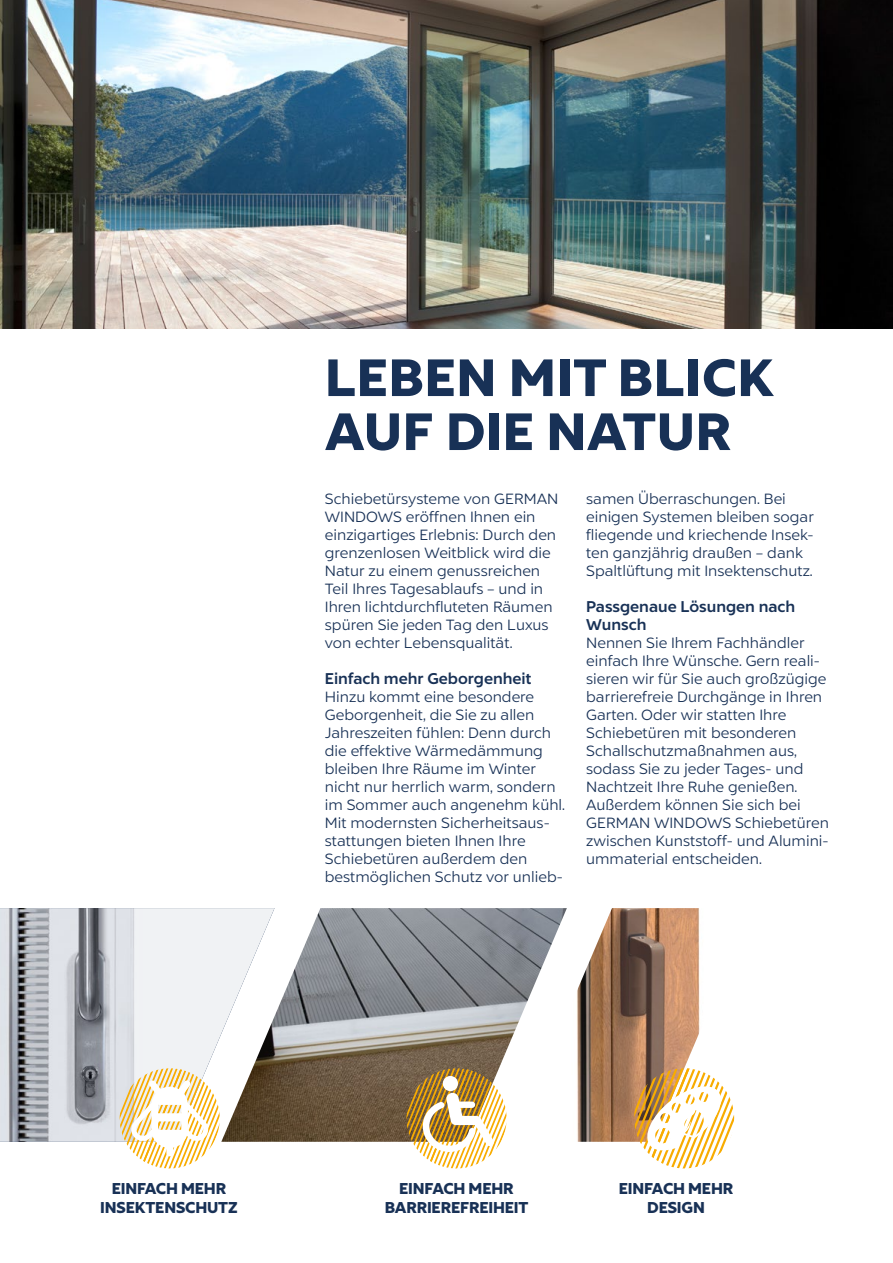
<style>
.page{position:relative;width:893px;height:1263px;background:#fff}
.page>*{position:absolute;margin:0;border:0;box-sizing:border-box;transform-origin:0 0}
.t1{font:900 53.1px/54px "Liszt FY";letter-spacing:.01em;color:#183156}
.t2{font:900 15.9px/19px "Liszt FY";letter-spacing:-.01em;color:#183156;text-align:center}
.t3{font:700 15.75px/18px "Liszt FY";color:#183156}
.t4{font:15px/18px "Liszt FY";color:#183156}
</style>
<div class="page">
<img style="left:0;top:0;width:893px;height:329px">
<img style="left:275px;top:908px;width:238px;height:234px">
<img style="left:513px;top:908px;width:222px;height:234px">
<img style="left:0;top:908px;width:275px;height:234px">
<svg style="left:406px;top:1068px;width:101px;height:100px"></svg>
<svg style="left:120px;top:1068px;width:100px;height:100px"></svg>
<svg style="left:634px;top:1068px;width:100px;height:100px"></svg>
<h1 class="t1" style="left:325px;top:352px;width:451px">LEBEN MIT BLICK<br>AUF DIE NATUR</h1>
<p class="t4" style="left:325px;top:490px;width:235px">Schiebetürsysteme von GERMAN<br>WINDOWS eröffnen Ihnen ein einzigartiges Erlebnis: Durch den grenzenlosen Weitblick wird die<br>Natur zu einem genussreichen<br>Teil Ihres Tagesablaufs – und in<br>Ihren lichtdurchfluteten Räumen spüren Sie jeden Tag den Luxus von echter Lebensqualität.</p>
<p class="t3" style="left:325px;top:670px;width:208px">Einfach mehr Geborgenheit</p>
<p class="t4" style="left:325px;top:688px;width:242px">Hinzu kommt eine besondere<br>Geborgenheit, die Sie zu allen<br>Jahreszeiten fühlen: Denn durch die effektive Wärmedämmung bleiben Ihre Räume im Winter nicht nur herrlich warm, sondern im Sommer auch angenehm kühl.<br>Mit modernsten Sicherheitsaus&shy;stattungen bieten Ihnen Ihre<br>Schiebetüren außerdem den bestmöglichen Schutz vor unlieb-</p>
<p class="t4" style="left:586px;top:490px;width:229px">samen Überraschungen. Bei einigen Systemen bleiben sogar fliegende und kriechende Insek&shy;ten ganzjährig draußen – dank<br>Spaltlüftung mit Insektenschutz.</p>
<p class="t3" style="left:586px;top:598px;width:211px">Passgenaue Lösungen nach<br>Wunsch</p>
<p class="t4" style="left:586px;top:634px;width:244px">Nennen Sie Ihrem Fachhändler einfach Ihre Wünsche. Gern reali&shy;sieren wir für Sie auch großzügige barrierefreie Durchgänge in Ihren<br>Garten. Oder wir statten Ihre<br>Schiebetüren mit besonderen<br>Schallschutzmaßnahmen aus, sodass Sie zu jeder Tages- und<br>Nachtzeit Ihre Ruhe genießen.<br>Außerdem können Sie sich bei<br>GERMAN WINDOWS Schiebetüren zwischen Kunststoff- und Alumini&shy;ummaterial entscheiden.</p>
<p class="t2" style="left:100px;top:1179px;width:139px">EINFACH MEHR<br>INSEKTENSCHUTZ</p>
<p class="t2" style="left:385px;top:1179px;width:145px">EINFACH MEHR<br>BARRIEREFREIHEIT</p>
<p class="t2" style="left:619px;top:1179px;width:116px">EINFACH MEHR<br>DESIGN</p>
</div>
